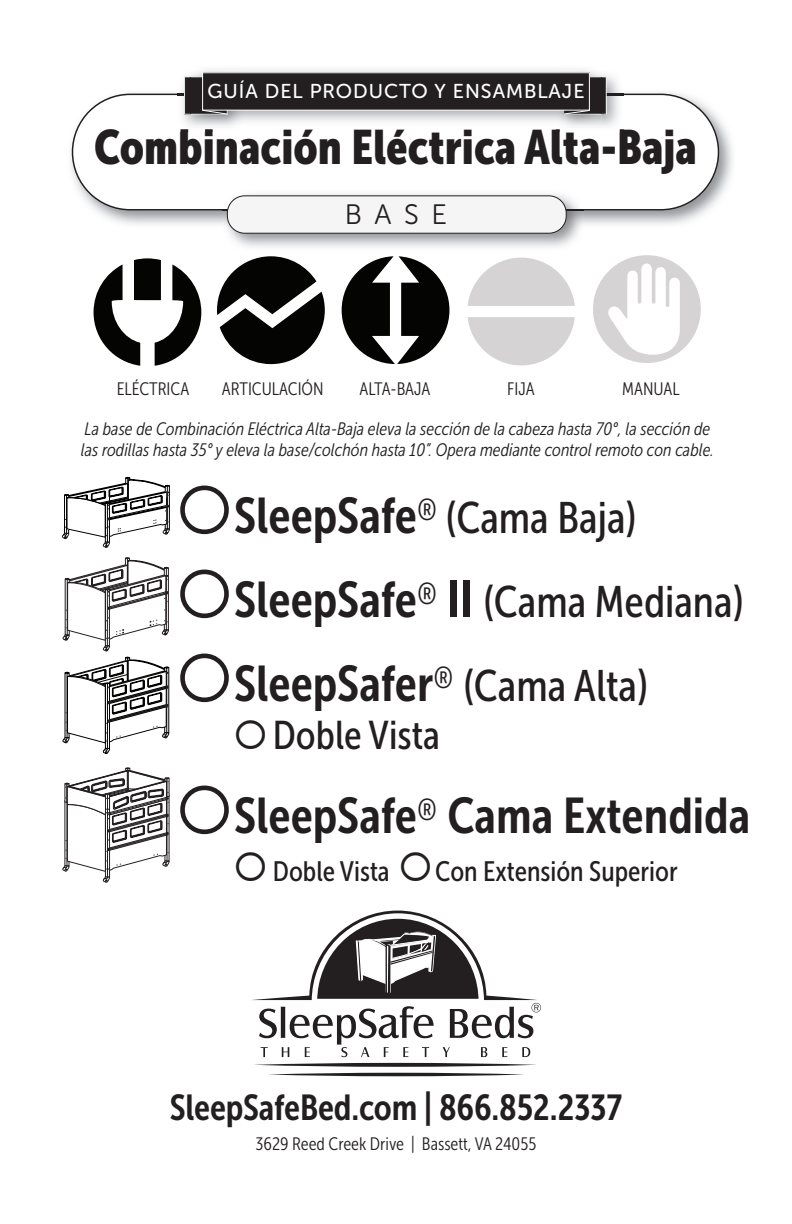
<style>
.page{position:relative;width:792px;height:1224px;background:#fff}
.page>*{position:absolute;margin:0;border:0;box-sizing:border-box;transform-origin:0 0}
.t1{font:50px "Museo Sans Cond 700";color:#231f20}
.t2{font:48px "Museo Sans Cond 900";color:#231f20}
.t3{font:44px/84px "Museo Sans Cond 500";color:#231f20}
.t4{font:40px "Museo Sans Cond 500";color:#231f20}
.t5{font:36px "Museo Sans Cond 700";letter-spacing:-.005em;color:#231f20}
.t6{font:28px "Museo Sans Cond 500";color:#231f20}
.t7{font:28px "Museo Sans Rounded 300";color:#231f20}
.t8{font:20px "Museo Sans Rounded 500";letter-spacing:.05em;color:#fff}
.t9{font:italic 18px/21.6px "Museo Sans Cond 300";color:#231f20}
.t10{font:18px "Museo Sans Cond 300";color:#231f20}
.s1{font-family:"Museo Sans Cond 700";font-size:50px}
.s2{font-family:"Museo Sans Cond 700";font-size:52px}
.s3{font-family:"Museo Sans Cond 500";font-size:44px}
</style>
<div class="page">
<hr style="left:268px;top:1073px;width:257px;height:3px;background:#231f20;border-radius:50%">
<svg style="left:253px;top:1063px;width:284px;height:4px"></svg>
<svg style="left:252px;top:911px;width:289px;height:147px"></svg>
<img style="left:71px;top:92px;width:662px;height:133px">
<svg style="left:72px;top:94px;width:647px;height:117px"></svg>
<img style="left:557px;top:115px;width:66px;height:14px">
<img style="left:557px;top:129px;width:66px;height:2px">
<img style="left:178px;top:115px;width:66px;height:14px">
<img style="left:178px;top:129px;width:66px;height:2px">
<img style="left:244px;top:111px;width:313px;height:15px">
<img style="left:557px;top:115px;width:44px;height:11px">
<img style="left:191px;top:115px;width:53px;height:11px">
<div style="left:203px;top:73px;width:386px;height:37px;background:#231f20"></div>
<div style="left:202px;top:72px;width:388px;height:39px;border:1px solid #fff"></div>
<svg style="left:178px;top:76px;width:66px;height:39px"></svg>
<svg style="left:557px;top:76px;width:66px;height:39px"></svg>
<svg style="left:217px;top:256px;width:108px;height:108px"></svg>
<svg style="left:593px;top:255px;width:108px;height:108px"></svg>
<svg style="left:468px;top:317px;width:107px;height:48px"></svg>
<svg style="left:468px;top:258px;width:107px;height:48px"></svg>
<svg style="left:94px;top:258px;width:107px;height:108px"></svg>
<svg style="left:342px;top:256px;width:107px;height:108px"></svg>
<img style="left:222px;top:211px;width:362px;height:36px">
<img style="left:222px;top:190px;width:362px;height:21px">
<div style="left:227px;top:196px;width:339px;height:37px;background:#f5f5f6;border-radius:17px"></div>
<div style="left:227px;top:195px;width:340px;height:39px;border:1px solid #231f20;border-radius:17px"></div>
<svg style="left:63px;top:557px;width:107px;height:197px"></svg>
<svg style="left:63px;top:767px;width:107px;height:116px"></svg>
<svg style="left:62px;top:477px;width:108px;height:71px"></svg>
<p class="t8" style="left:207px;top:80px;width:379px">GUÍA DEL PRODUCTO Y ENSAMBLAJE</p>
<h2 class="t2" style="left:94px;top:120px;width:604px">Combinación Eléctrica Alta-Baja</h2>
<h3 class="t7" style="left:345px;top:200px;width:103px">BASE</h3>
<p class="t10" style="left:117px;top:379px;width:74px">ELÉCTRICA</p>
<p class="t10" style="left:222px;top:379px;width:103px">ARTICULACIÓN</p>
<p class="t10" style="left:360px;top:379px;width:73px">ALTA-BAJA</p>
<p class="t10" style="left:507px;top:379px;width:29px">FIJA</p>
<p class="t10" style="left:622px;top:379px;width:59px">MANUAL</p>
<p class="t9" style="left:81px;top:418px;width:635px">La base de Combinación Eléctrica Alta-Baja eleva la sección de la cabeza hasta 70°, la sección de las rodillas hasta 35° y eleva la base/colchón hasta 10”. Opera mediante control remoto con cable.</p>
<h3 class="t3" style="left:234px;top:476px;width:511px"><span class="s1">SleepSafe</span><sup>®</sup> (Cama Baja)<br><span class="s1">SleepSafe</span><sup>®</sup> <span class="s2">II</span> (Cama Mediana)</h3>
<h1 class="t1" style="left:234px;top:656px;width:415px">SleepSafer<sup>®</sup> <span class="s3">(Cama Alta)</span></h1>
<h3 class="t4" style="left:233px;top:713px;width:209px">○ Doble Vista</h3>
<h1 class="t1" style="left:234px;top:788px;width:518px">SleepSafe<sup>®</sup> Cama Extendida</h1>
<h3 class="t6" style="left:233px;top:856px;width:446px">○ Doble Vista ○Con Extensión Superior</h3>
<h3 class="t5" style="left:170px;top:1088px;width:454px">SleepSafeBed.com | 866.852.2337</h3>
<p class="t10" style="left:256px;top:1134px;width:282px">3629 Reed Creek Drive | Bassett, VA 24055</p>
</div>
